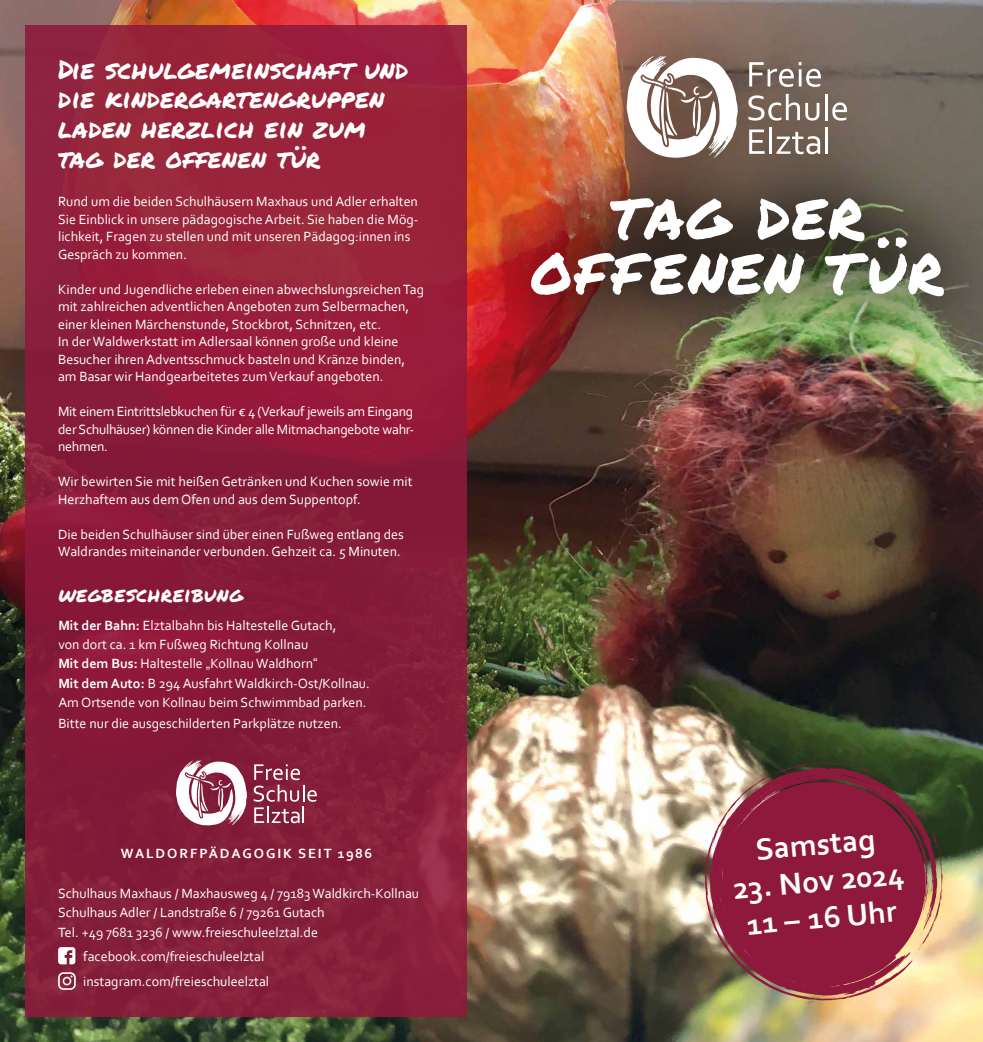
<style>
.page{position:relative;width:983px;height:1042px;background:#fff}
.page>*{position:absolute;margin:0;border:0;box-sizing:border-box;transform-origin:0 0}
.t1{font:67.38px/54.9px "Permanent Marker";letter-spacing:.03em;color:#fff;text-align:center}
.t2{font:700 31.5px/36.8px "Corbel";color:#fff;text-align:center}
.t3{font:26.25px/29.8px "Permanent Marker";letter-spacing:.02em;color:#fff}
.t4{font:21px "Permanent Marker";letter-spacing:.03em;color:#fff}
.t5{font:14px/17.5px "Corbel";color:#fff}
.t6{font:700 14px "Corbel";letter-spacing:.14em;color:#fff}
.s1{font-weight:700}
.s2{font-family:"Arial"}
</style>
<div class="page">
<img style="left:0;top:0;width:982px;height:1042px">
<div style="left:25px;top:25px;width:441px;height:992px;background:linear-gradient(to bottom,#9a213b,#801b39)"></div>
<svg style="left:704px;top:774px;width:210px;height:226px;background:#baa584"></svg>
<svg style="left:709px;top:767px;width:228px;height:228px;background:#a65a60"></svg>
<svg style="left:719px;top:827px;width:3px;height:6px"></svg>
<svg style="left:709px;top:886px;width:2px;height:15px"></svg>
<svg style="left:882px;top:978px;width:5px;height:3px"></svg>
<svg style="left:836px;top:995px;width:14px;height:3px"></svg>
<svg style="left:806px;top:1001px;width:8px;height:2px"></svg>
<svg style="left:739px;top:958px;width:6px;height:8px"></svg>
<svg style="left:713px;top:916px;width:6px;height:11px"></svg>
<svg style="left:753px;top:761px;width:189px;height:191px;background:#85253c"></svg>
<div style="left:453px;top:118px;width:529px;height:257px;background:#000;opacity:.75"></div>
<svg style="left:58px;top:972px;width:18px;height:18px"></svg>
<svg style="left:58px;top:947px;width:17px;height:17px"></svg>
<svg style="left:254px;top:764px;width:63px;height:59px;background:#9d4c61"></svg>
<svg style="left:176px;top:760px;width:71px;height:66px"></svg>
<div style="left:573px;top:4px;width:322px;height:207px;background:#000;opacity:.5"></div>
<svg style="left:749px;top:62px;width:71px;height:25px"></svg>
<svg style="left:748px;top:94px;width:51px;height:27px"></svg>
<svg style="left:805px;top:103px;width:14px;height:18px"></svg>
<hr style="left:824px;top:94px;width:3px;height:26px;background:#fff">
<svg style="left:832px;top:102px;width:14px;height:19px"></svg>
<svg style="left:749px;top:130px;width:15px;height:24px"></svg>
<hr style="left:769px;top:128px;width:3px;height:26px;background:#fff">
<svg style="left:776px;top:132px;width:44px;height:22px"></svg>
<hr style="left:824px;top:128px;width:3px;height:26px;background:#fff">
<svg style="left:626px;top:56px;width:111px;height:103px"></svg>
<h3 class="t3" style="left:58px;top:53px;width:351px">Die schulgemeinschaft und die kindergartengruppen laden herzlich ein zum tag der offenen tür</h3>
<p class="t5" style="left:58px;top:193px;width:362px">Rund um die beiden Schulhäusern Maxhaus und Adler erhalten Sie Einblick in unsere pädagogische Arbeit. Sie haben die Mög&shy;lichkeit, Fragen zu stellen und mit unseren Pädagog:innen ins Gespräch zu kommen.</p>
<p class="t5" style="left:58px;top:280px;width:367px">Kinder und Jugendliche erleben einen abwechslungsreichen Tag mit zahlreichen adventlichen Angeboten zum Selbermachen, einer kleinen Märchenstunde, Stockbrot, Schnitzen, etc.<br>In der Waldwerkstatt im Adlersaal können große und kleine Besucher ihren Adventsschmuck basteln und Kränze binden, am Basar wir Handgearbeitetes zum Verkauf angeboten.</p>
<p class="t5" style="left:58px;top:403px;width:357px;text-align:justify">Mit einem Eintrittslebkuchen für € 4 (Verkauf jeweils am Eingang der Schulhäuser) können die Kinder alle Mitmachangebote wahr&shy;nehmen.</p>
<p class="t5" style="left:58px;top:473px;width:356px">Wir bewirten Sie mit heißen Getränken und Kuchen sowie mit<br>Herzhaftem aus dem Ofen und aus dem Suppentopf.</p>
<p class="t5" style="left:58px;top:525px;width:347px">Die beiden Schulhäuser sind über einen Fußweg entlang des<br>Waldrandes miteinander verbunden. Gehzeit ca. 5 Minuten.</p>
<h3 class="t4" style="left:58px;top:578px;width:186px">wegbeschreibung</h3>
<p class="t5" style="left:58px;top:615px;width:313px;line-height:19.2px"><span class="s1">Mit der Bahn:</span> Elztalbahn bis Haltestelle Gutach,<br>von dort ca. 1 km Fußweg Richtung Kollnau<br><span class="s1">Mit dem Bus:</span> Haltestelle <span class="s2">„</span>Kollnau Waldhorn<span class="s2">“<br></span><span class="s1">Mit dem Auto:</span> B 294 Ausfahrt Waldkirch-Ost/Kollnau.<br>Am Ortsende von Kollnau beim Schwimmbad parken.</p>
<p class="t5" style="left:58px;top:714px;width:285px">Bitte nur die ausgeschilderten Parkplätze nutzen.</p>
<p class="t6" style="left:121px;top:844px;width:252px">WALDORFPÄDAGOGIK SEIT 1986</p>
<p class="t5" style="left:58px;top:883px;width:362px;line-height:19.2px">Schulhaus Maxhaus / Maxhausweg 4 / 79183 Waldkirch-Kollnau<br>Schulhaus Adler / Landstraße 6 / 79261 Gutach<br>Tel. +49 7681 3236 / www.freieschuleelztal.de</p>
<p class="t5" style="left:83px;top:944px;width:187px;line-height:24.5px">facebook.com/freieschuleelztal instagram.com/freieschuleelztal</p>
<h1 class="t1" style="left:530px;top:185px;width:415px">tag der offenen tür</h1>
<h2 class="t2" style="left:753px;top:830px;width:122px;rotate:-5deg">Samstag</h2>
<h2 class="t2" style="left:731px;top:869px;width:173px;rotate:-5deg">23. Nov 2024<br>11 – 16 Uhr</h2>
</div>
